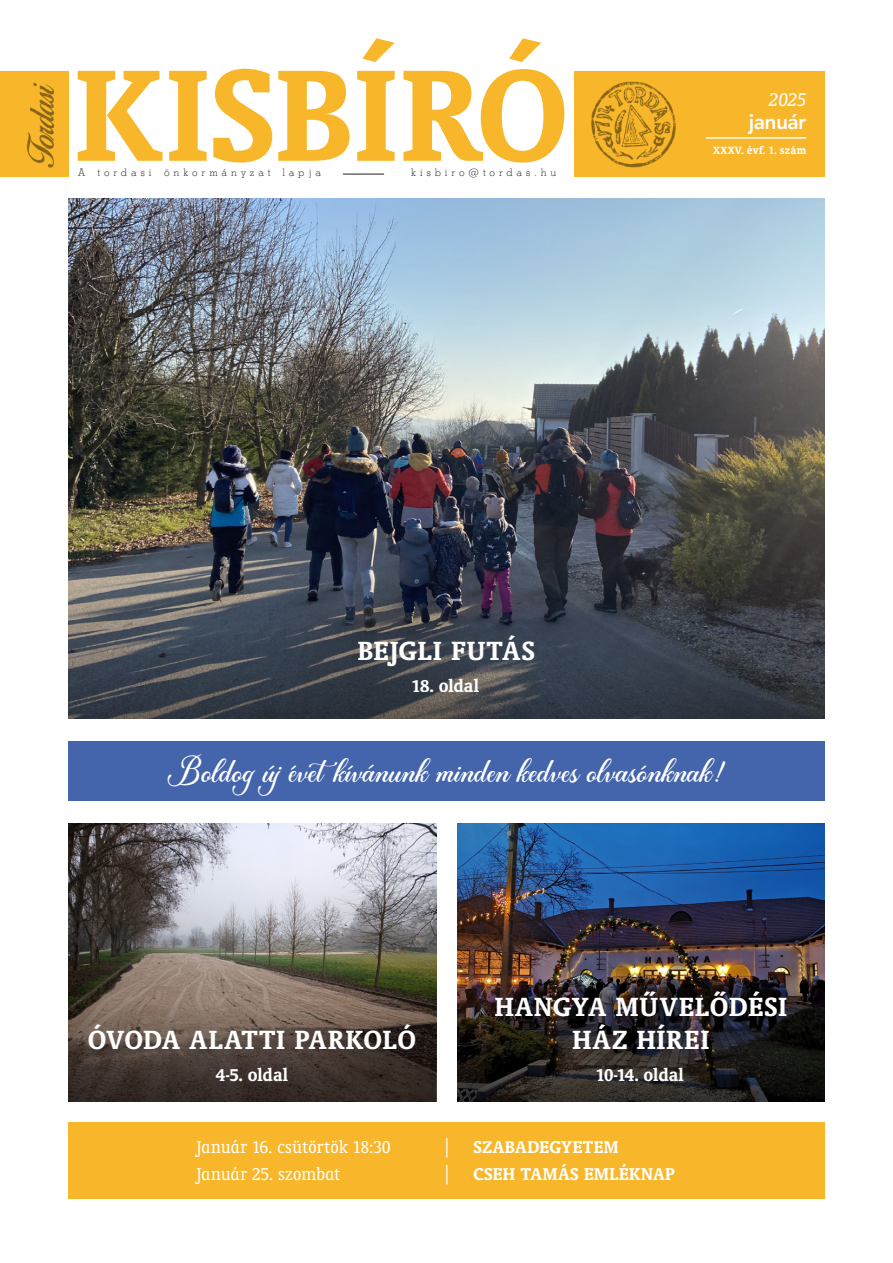
<style>
.page{position:relative;width:893px;height:1263px;background:#fff}
.page>*{position:absolute;margin:0;border:0;box-sizing:border-box;transform-origin:0 0}
.t1{font:700 148.5px "Oranda PFL";letter-spacing:.01em;color:#f8b72b}
.t2{font:44.55px "Madina";color:#fff}
.t3{font:700 30px/33px "Oranda PFL";letter-spacing:.04em;color:#fff;text-align:center}
.t4{font:21px "Avenir Hv PFL";letter-spacing:.005em;color:#fff}
.t5{font:italic 21px "Oranda PFL";color:#fff}
.t6{font:700 19.5px "Oranda PFL";letter-spacing:.02em;color:#fff}
.t7{font:19.5px "Oranda Cn PFL";letter-spacing:.015em;color:#fff}
.t8{font:700 19.5px "Oranda PFL";letter-spacing:-.01em;color:#fff}
.t9{font:700 12px "Oranda PFL";letter-spacing:.02em;color:#fff}
.t10{font:10.5px "Stymie Lt PFL";letter-spacing:.365em;color:#231f20}
.s1{font-family:"Oranda Cn PFL";font-weight:400}
</style>
<div class="page">
<img style="left:68px;top:199px;width:757px;height:363px">
<div style="left:575px;top:71px;width:250px;height:106px;background:#f8b72b"></div>
<img style="left:591px;top:81px;width:85px;height:87px">
<hr style="left:343px;top:174px;width:41px;height:1px;background:#231f20">
<hr style="left:706px;top:137px;width:100px;height:2px;background:#fff">
<img style="left:0;top:71px;width:69px;height:106px">
<img style="left:457px;top:823px;width:368px;height:156px">
<img style="left:68px;top:823px;width:368px;height:176px">
<svg style="left:457px;top:979px;width:368px;height:122px;background:#241f1e"></svg>
<svg style="left:68px;top:999px;width:368px;height:102px;background:#51443c"></svg>
<svg style="left:68px;top:562px;width:757px;height:156px;background:#41454e"></svg>
<div style="left:68px;top:741px;width:757px;height:59px;background:#4465ab"></div>
<div style="left:68px;top:1123px;width:757px;height:76px;background:#f8b72b"></div>
<h1 class="t1" style="left:75px;top:26px;width:493px">KISBÍRÓ</h1>
<p class="t10" style="left:78px;top:166px;width:244px">A tordasi önkormányzat lapja</p>
<p class="t10" style="left:411px;top:166px;width:147px">kisbiro@tordas.hu</p>
<p class="t5" style="left:769px;top:88px;width:39px">2025</p>
<p class="t4" style="left:749px;top:109px;width:59px">január</p>
<p class="t9" style="left:713px;top:144px;width:95px">XXXV. évf. 1. szám</p>
<p class="t3" style="left:358px;top:633px;width:179px">BEJGLI FUTÁS</p>
<p class="t6" style="left:412px;top:674px;width:69px">18. oldal</p>
<h2 class="t2" style="left:168px;top:741px;width:560px">Boldog új évet kívánunk minden kedves olvasónknak!</h2>
<p class="t3" style="left:88px;top:1023px;width:329px">ÓVODA ALATTI PARKOLÓ</p>
<p class="t6" style="left:216px;top:1063px;width:74px">4-5. oldal</p>
<p class="t3" style="left:495px;top:990px;width:294px">HANGYA MŰVELŐDÉSI<br>HÁZ HÍREI</p>
<p class="t8" style="left:596px;top:1063px;width:90px">10-14. oldal</p>
<p class="t7" style="left:196px;top:1136px;width:195px">Január 16. csütörtök 18:30</p>
<p class="t6" style="left:442px;top:1135px;width:178px"><span class="s1">|</span> SZABADEGYETEM</p>
<p class="t7" style="left:196px;top:1163px;width:146px">Január 25. szombat</p>
<p class="t6" style="left:442px;top:1162px;width:234px"><span class="s1">|</span> CSEH TAMÁS EMLÉKNAP</p>
</div>
